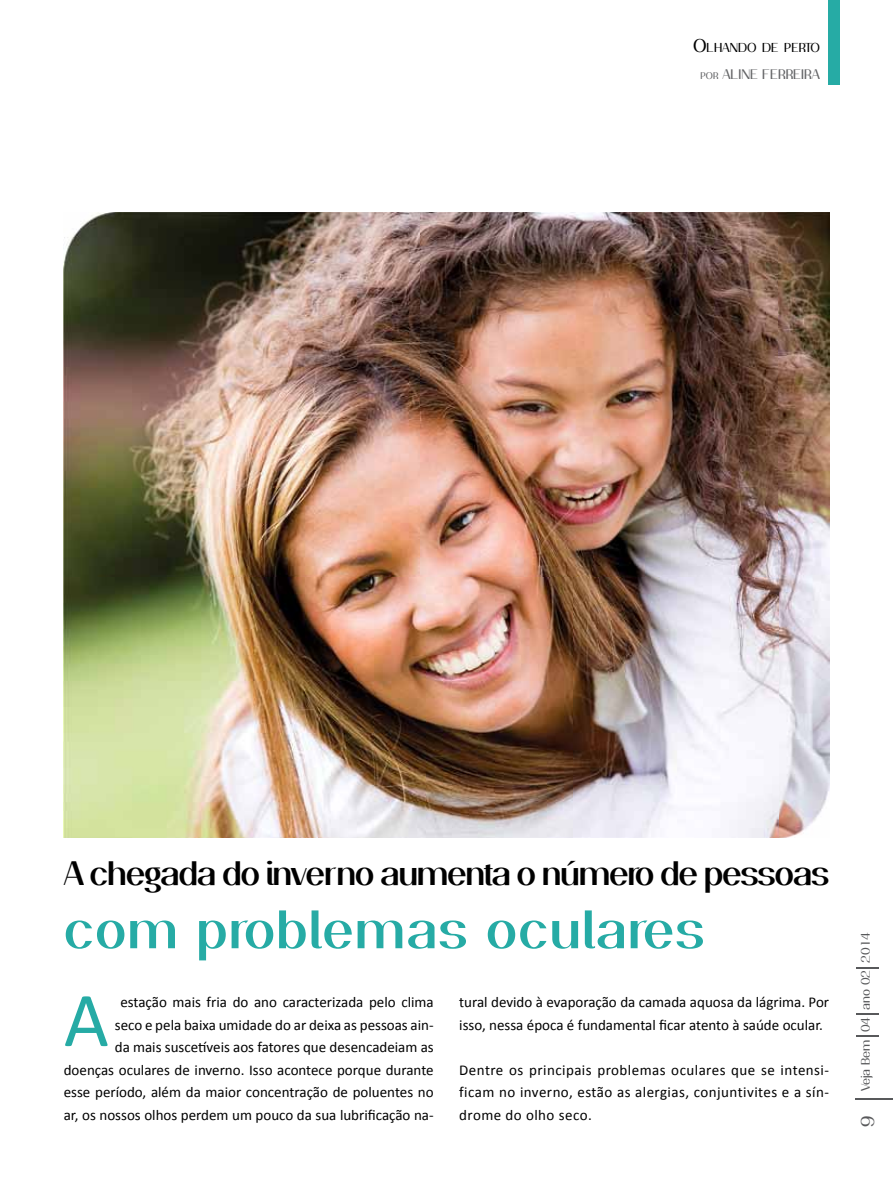
<style>
.page{position:relative;width:893px;height:1191px;background:#fff}
.page>*{position:absolute;margin:0;border:0;box-sizing:border-box;transform-origin:0 0}
.t1{font:78px "Calibri";color:#26aba5}
.t2{font:600 52.5px "Passion Sans P Dai";letter-spacing:.02em;color:#26aba5}
.t3{font:600 33px "Passion Sans P Dai";letter-spacing:-.04em;color:#000}
.t4{font:18px "Passion Sans P Dag";color:#58595b}
.t5{font:15px/22.5px "Calibri";color:#000;text-align:right}
.t6{font:13.5px "Passion Sans P Dag";color:#636466}
.t7{font:12.6px "Passion Sans P Dag";color:#000}
.t8{font:12px "Passion Sans P Dag";color:#58595b}
.s1{font-size:18px}
.s2{font-size:9.45px}
</style>
<div class="page">
<hr style="left:856px;top:1098px;width:37px;height:1px;background:#58595b">
<svg style="left:856px;top:1035px;width:22px;height:1px"></svg>
<svg style="left:856px;top:1013px;width:22px;height:1px"></svg>
<svg style="left:856px;top:967px;width:22px;height:1px"></svg>
<div style="left:828px;top:0;width:11px;height:84px;background:#26aba5"></div>
<img style="left:64px;top:213px;width:765px;height:625px">
<p class="t7" style="left:693px;top:40px;width:128px"><span class="s1">O</span>LHANDO DE PERTO</p>
<p class="t6" style="left:700px;top:67px;width:121px"><span class="s2">POR</span> ALINE FERREIRA</p>
<h3 class="t3" style="left:64px;top:853px;width:767px">A chegada do inverno aumenta o número de pessoas</h3>
<h2 class="t2" style="left:64px;top:897px;width:642px">com problemas oculares</h2>
<p class="t5" style="left:64px;top:991px;width:371px">estação mais fria do ano caracterizada pelo clima<br>seco e pela baixa umidade do ar deixa as pessoas ain-<br>da mais suscetíveis aos fatores que desencadeiam as doenças oculares de inverno. Isso acontece porque durante esse período, além da maior concentração de poluentes no ar, os nossos olhos perdem um pouco da sua lubrificação na-</p>
<p class="t5" style="left:459px;top:991px;width:371px;text-align:left">tural devido à evaporação da camada aquosa da lágrima. Por isso, nessa época é fundamental ficar atento à saúde ocular.</p>
<h1 class="t1" style="left:64px;top:970px;width:47px">A</h1>
<p class="t5" style="left:459px;top:1058px;width:371px;text-align:justify">Dentre os principais problemas oculares que se intensi&shy;ficam no inverno, estão as alergias, conjuntivites e a sín&shy;drome do olho seco.</p>
<p class="t8" style="left:858px;top:1091px;width:161px;rotate:-90deg">Veja Bem 04 ano 02 2014</p>
<p class="t4" style="left:857px;top:1127px;width:13px;rotate:-90deg">9</p>
</div>
